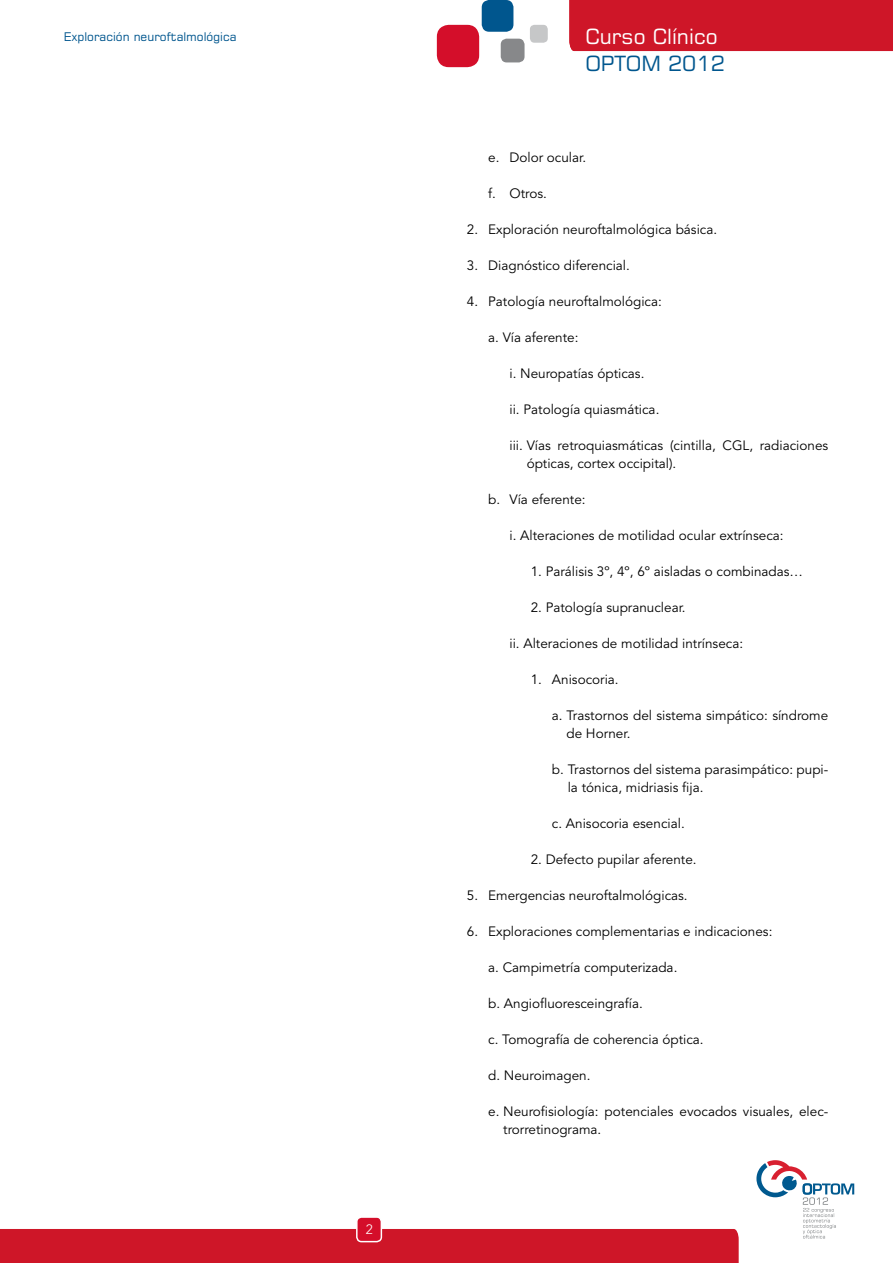
<style>
.page{position:relative;width:893px;height:1263px;background:#fff}
.page>*{position:absolute;margin:0;border:0;box-sizing:border-box;transform-origin:0 0}
.t1{font:21px "Square 721";color:#fff}
.t2{font:21px "Square 721";color:#00568e}
.t3{font:13.5px/18px "Avenir";color:#000}
.t4{font:300 13.5px "Avenir";color:#fff}
.t5{font:12px "Square 721";color:#00568e}
</style>
<div class="page">
<div style="left:437px;top:25px;width:42px;height:42px;background:#d40e2a;border-radius:12px"></div>
<div style="left:482px;top:0;width:31px;height:32px;background:#00568e;border-radius:7px"></div>
<div style="left:501px;top:39px;width:24px;height:23px;background:#87888a;border-radius:6px"></div>
<div style="left:530px;top:25px;width:18px;height:18px;background:#c6c7c8;border-radius:4px"></div>
<div style="left:569px;top:0;width:324px;height:51px;background:#ce1628"></div>
<svg style="left:756px;top:1160px;width:98px;height:78px"></svg>
<div style="left:0;top:1229px;width:739px;height:34px;background:#ce1628"></div>
<div style="left:357px;top:1217px;width:24px;height:24px;background:#d40e2a;border-radius:5px"></div>
<div style="left:356px;top:1216px;width:26px;height:26px;border:1px solid #fff;border-radius:5px"></div>
<p class="t5" style="left:64px;top:29px;width:174px">Exploración neuroftalmológica</p>
<p class="t4" style="left:366px;top:1222px;width:9px">2</p>
<h1 class="t1" style="left:585px;top:23px;width:134px">Curso Clínico</h1>
<h1 class="t2" style="left:585px;top:50px;width:141px">OPTOM 2012</h1>
<p class="t3" style="left:488px;top:149px;width:100px">e. Dolor ocular.</p>
<p class="t3" style="left:488px;top:185px;width:60px">f. Otros.</p>
<p class="t3" style="left:467px;top:221px;width:252px">2. Exploración neuroftalmológica básica.</p>
<p class="t3" style="left:467px;top:257px;width:164px">3. Diagnóstico diferencial.</p>
<p class="t3" style="left:467px;top:293px;width:196px">4. Patología neuroftalmológica:</p>
<p class="t3" style="left:488px;top:329px;width:92px">a. Vía aferente:</p>
<p class="t3" style="left:509px;top:365px;width:136px">i. Neuropatías ópticas.</p>
<p class="t3" style="left:509px;top:401px;width:151px">ii. Patología quiasmática.</p>
<p class="t3" style="left:527px;top:437px;width:303px;text-indent:-17px">iii. Vías retroquiasmáticas (cintilla, CGL, radiaciones ópticas, cortex occipital).</p>
<p class="t3" style="left:488px;top:491px;width:99px">b. Vía eferente:</p>
<p class="t3" style="left:509px;top:527px;width:276px">i. Alteraciones de motilidad ocular extrínseca:</p>
<p class="t3" style="left:531px;top:563px;width:274px">1. Parálisis 3º, 4º, 6º aisladas o combinadas…</p>
<p class="t3" style="left:531px;top:599px;width:157px">2. Patología supranuclear.</p>
<p class="t3" style="left:509px;top:635px;width:235px">ii. Alteraciones de motilidad intrínseca:</p>
<p class="t3" style="left:531px;top:671px;width:90px">1. Anisocoria.</p>
<p class="t3" style="left:566px;top:707px;width:263px;text-indent:-15px">a. Trastornos del sistema simpático: síndrome de Horner.</p>
<p class="t3" style="left:568px;top:761px;width:262px;text-indent:-16px">b. Trastornos del sistema parasimpático: pupi&shy;la tónica, midriasis fija.</p>
<p class="t3" style="left:552px;top:815px;width:134px">c. Anisocoria esencial.</p>
<p class="t3" style="left:531px;top:851px;width:167px">2. Defecto pupilar aferente.</p>
<p class="t3" style="left:467px;top:887px;width:222px">5. Emergencias neuroftalmológicas.</p>
<p class="t3" style="left:467px;top:923px;width:307px">6. Exploraciones complementarias e indicaciones:</p>
<p class="t3" style="left:488px;top:959px;width:191px">a. Campimetría computerizada.</p>
<p class="t3" style="left:488px;top:995px;width:156px">b. Angiofluoresceingrafía.</p>
<p class="t3" style="left:488px;top:1031px;width:217px">c. Tomografía de coherencia óptica.</p>
<p class="t3" style="left:488px;top:1067px;width:104px">d. Neuroimagen.</p>
<p class="t3" style="left:503px;top:1103px;width:327px;text-indent:-15px">e. Neurofisiología: potenciales evocados visuales, elec&shy;trorretinograma.</p>
</div>
